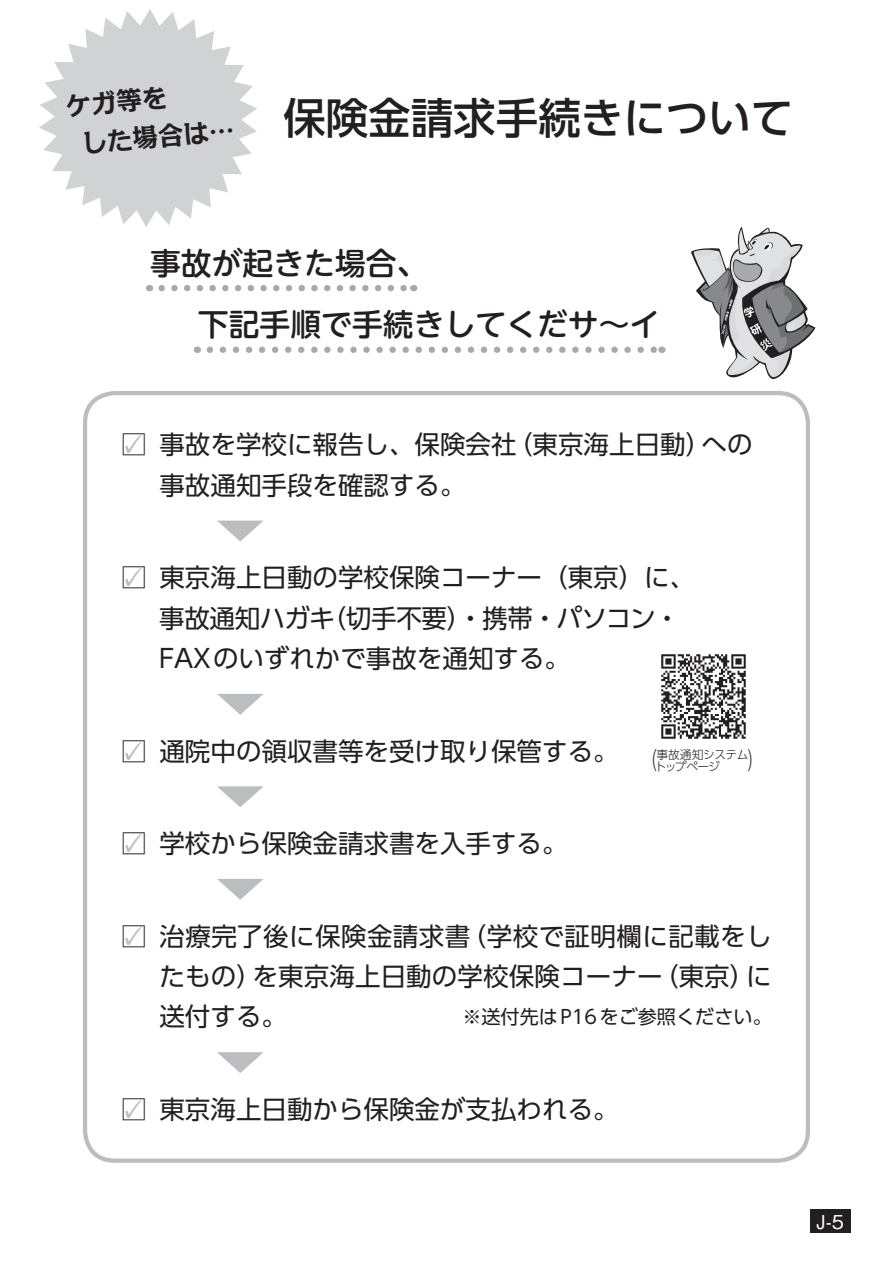
<style>
.page{position:relative;width:893px;height:1263px;background:#fff}
.page>*{position:absolute;margin:0;border:0;box-sizing:border-box;transform-origin:0 0}
.t1{font:500 42.45px "UD Shin Go Pr 6 N";color:#231f20}
.t2{font:34.05px "UD Shin Go Pr 6 N";color:#bcbdc0;scale:1.5 1}
.t3{font:500 30.9px/61.7px "UD Shin M Go Pr 6 N";color:#231f20}
.t4{font:25.5px/40.3px "UD Shin Go Pr 6 N";color:#231f20}
.t5{font:700 25.5px/38.2px "Kakumin Pro";color:#231f20}
.t6{font:19.2px "UD Shin Go Pr 6 N";color:#231f20}
.t7{font:500 19.2px "Gothic BBB Pr 6 N";color:#fff}
.t8{font:300 11.7px/11.7px "UD Shin Go Pr 6 N";letter-spacing:-.04em;color:#231f20}
.s1{font-weight:300}
.s2{color:#bcbdc0}
.s3{font-size:23.4px}
</style>
<div class="page">
<svg style="left:39px;top:9px;width:218px;height:218px;fill:#d1d2d4"></svg>
<div style="left:83px;top:391px;width:727px;height:772px;border:4px solid #bcbdc0;border-radius:30px"></div>
<svg style="left:691px;top:227px;width:124px;height:152px"></svg>
<img style="left:661px;top:654px;width:85px;height:85px">
<svg style="left:162px;top:285px;width:245px;height:6px"></svg>
<svg style="left:210px;top:347px;width:445px;height:6px"></svg>
<div style="left:810px;top:1209px;width:40px;height:24px;background:#231f20"></div>
<p class="t5" style="left:77px;top:83px;width:155px;text-indent:-13px;rotate:-5deg">ケガ等を<br>した場合は…</p>
<h1 class="t1" style="left:283px;top:84px;width:512px">保険金請求手続きについて</h1>
<p class="t3" style="left:198px;top:230px;width:464px;text-indent:-48px">事故が起きた場合、<br>下記手順で手続きしてくだサ～イ</p>
<p class="t4" style="left:159px;top:424px;width:595px;text-indent:-38px"><span class="s1">□</span><span class="s2">✓</span> 事故を学校に報告し、保険会社（東京海上日動）への事故通知手段を確認する。</p>
<h2 class="t2" style="left:215px;top:502px;width:36px">▼</h2>
<p class="t4" style="left:159px;top:557px;width:538px;text-indent:-38px"><span class="s1">□</span><span class="s2">✓</span> 東京海上日動の学校保険コーナー（東京）に、事故通知ハガキ（切手不要）・携帯・パソコン・<br>FAXのいずれかで事故を通知する。</p>
<h2 class="t2" style="left:215px;top:675px;width:36px">▼</h2>
<p class="t4" style="left:121px;top:730px;width:499px"><span class="s1">□</span><span class="s2">✓</span> 通院中の領収書等を受け取り保管する。</p>
<h2 class="t2" style="left:215px;top:768px;width:36px">▼</h2>
<p class="t4" style="left:121px;top:822px;width:448px"><span class="s1">□</span><span class="s2">✓</span> 学校から保険金請求書を入手する。</p>
<h2 class="t2" style="left:215px;top:860px;width:36px">▼</h2>
<p class="t4" style="left:159px;top:915px;width:614px;text-align:justify;text-indent:-38px"><span class="s1">□</span><span class="s2">✓</span> 治療完了後に保険金請求書（学校で証明欄に記載をしたもの）を東京海上日動の学校保険コーナー（東京）に送付する。</p>
<p class="t8" style="left:655px;top:748px;width:109px;text-indent:-12px"><span class="s3">（</span>事故通知システムトップページ <span class="s3">）</span></p>
<p class="t6" style="left:462px;top:1001px;width:311px">※送付先はP16をご参照ください。</p>
<h2 class="t2" style="left:215px;top:1034px;width:36px">▼</h2>
<p class="t4" style="left:121px;top:1088px;width:499px"><span class="s1">□</span><span class="s2">✓</span> 東京海上日動から保険金が支払われる。</p>
<p class="t7" style="left:816px;top:1206px;width:29px">J-5</p>
</div>
